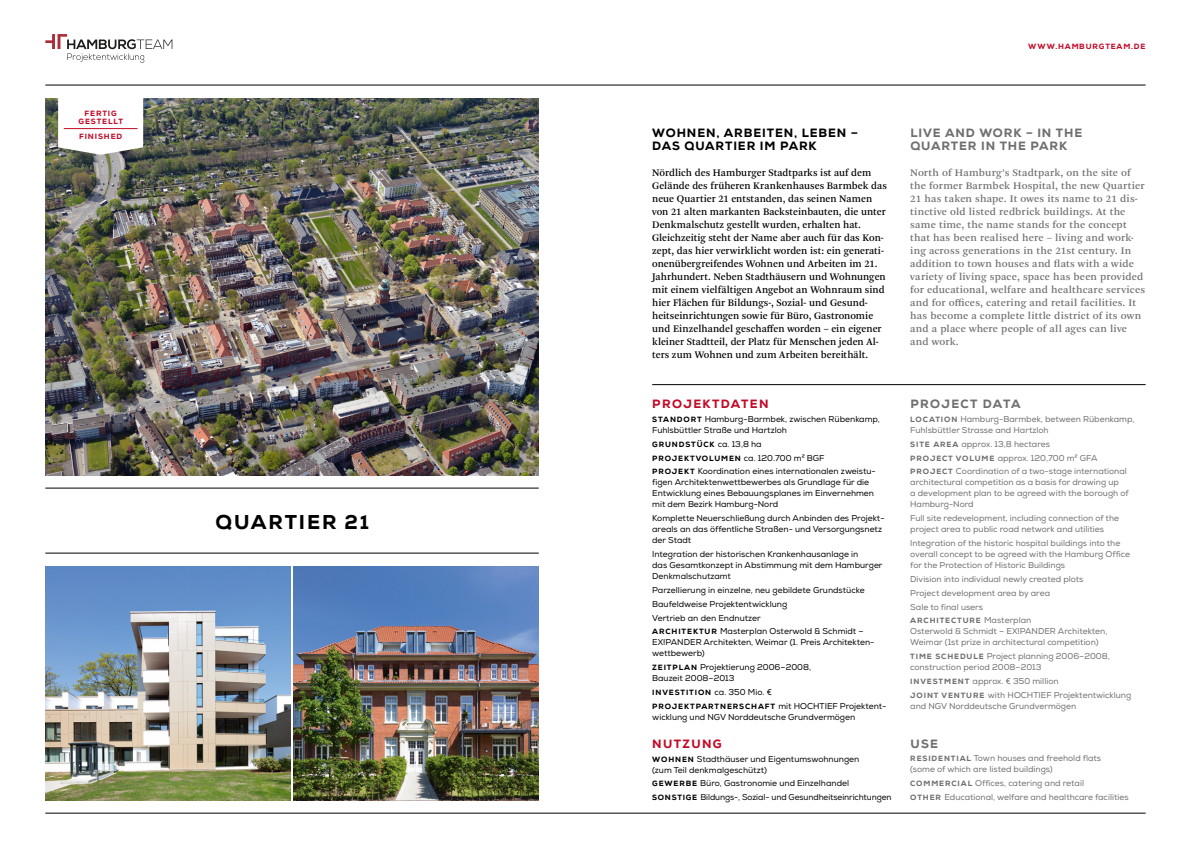
<style>
.page{position:relative;width:1191px;height:842px;background:#fff}
.page>*{position:absolute;margin:0;border:0;box-sizing:border-box;transform-origin:0 0}
.t1{font:800 20px "Nexa";letter-spacing:.095em;color:#000}
.t2{font:800 12px/13px "Nexa";letter-spacing:.075em;color:#000}
.t3{font:800 12px/13px "Nexa";letter-spacing:.075em;color:#706f6f}
.t4{font:800 12px "Nexa";letter-spacing:.115em;color:#c10a27}
.t5{font:800 12px "Nexa";letter-spacing:.11em;color:#706f6f}
.t6{font:10.5px/13px "Arnhem Pro";color:#000}
.t7{font:10.5px/13px "Arnhem Pro";letter-spacing:.015em;color:#706f6f}
.t8{font:8.5px/11px "Nexa";color:#706f6f}
.t9{font:8.5px/11px "Nexa";color:#000}
.t10{font:800 7.6px "Nexa";letter-spacing:.115em;color:#000}
.t11{font:800 7.6px/8px "Nexa";letter-spacing:.115em;color:#c10a27;text-align:center}
.t12{font:800 7.6px "Nexa";letter-spacing:.115em;color:#706f6f}
.s1{font-weight:800;font-size:7.6px}
.s2{font-weight:400;font-size:8.5px}
</style>
<div class="page">
<hr style="left:45px;top:813px;width:1100px;height:1px;background:#000">
<hr style="left:45px;top:85px;width:1100px;height:1px;background:#000">
<svg style="left:45px;top:34px;width:127px;height:29px"></svg>
<hr style="left:652px;top:384px;width:493px;height:1px;background:#000">
<hr style="left:45px;top:488px;width:494px;height:1px;background:#000">
<img style="left:45px;top:98px;width:494px;height:377px">
<img style="left:45px;top:566px;width:246px;height:234px">
<img style="left:293px;top:566px;width:246px;height:234px">
<hr style="left:45px;top:553px;width:494px;height:1px;background:#000">
<svg style="left:58px;top:98px;width:85px;height:57px"></svg>
<hr style="left:64px;top:128px;width:73px;height:1px;background:#c10a27">
<p class="t11" style="left:79px;top:109px;width:46px">FERTIG<br>GESTELLT</p>
<p class="t11" style="left:79px;top:133px;width:45px">FINISHED</p>
<h1 class="t1" style="left:215px;top:509px;width:155px">QUARTIER 21</h1>
<p class="t11" style="left:1028px;top:42px;width:119px">WWW.HAMBURGTEAM.DE</p>
<h2 class="t2" style="left:652px;top:126px;width:207px">WOHNEN, ARBEITEN, LEBEN –<br>DAS QUARTIER IM PARK</h2>
<h2 class="t3" style="left:910px;top:126px;width:173px">LIVE AND WORK – IN THE<br>QUARTER IN THE PARK</h2>
<p class="t6" style="left:652px;top:166px;width:236px">Nördlich des Hamburger Stadtparks ist auf dem Gelände des früheren Krankenhauses Barmbek das neue Quartier 21 entstanden, das seinen Namen von 21 alten markanten Backsteinbauten, die unter Denkmalschutz gestellt wurden, erhalten hat.<br>Gleichzeitig steht der Name aber auch für das Kon&shy;zept, das hier verwirklicht worden ist: ein generati&shy;onenübergreifendes Wohnen und Arbeiten im 21.<br>Jahrhundert. Neben Stadthäusern und Wohnungen mit einem vielfältigen Angebot an Wohnraum sind hier Flächen für Bildungs-, Sozial- und Gesund&shy;heitseinrichtungen sowie für Büro, Gastronomie und Einzelhandel geschaffen worden – ein eigener kleiner Stadtteil, der Platz für Menschen jeden Al&shy;ters zum Wohnen und zum Arbeiten bereithält.</p>
<p class="t7" style="left:910px;top:166px;width:236px">North of Hamburg’s Stadtpark, on the site of the former Barmbek Hospital, the new Quartier 21 has taken shape. It owes its name to 21 dis&shy;tinctive old listed redbrick buildings. At the same time, the name stands for the concept that has been realised here – living and work&shy;ing across generations in the 21st century. In addition to town houses and flats with a wide variety of living space, space has been provided for educational, welfare and healthcare services and for offices, catering and retail facilities. It has become a complete little district of its own and a place where people of all ages can live and work.</p>
<h2 class="t4" style="left:652px;top:396px;width:118px">PROJEKTDATEN</h2>
<p class="t9" style="left:652px;top:414px;width:229px"><span class="s1">STANDORT</span> Hamburg-Barmbek, zwischen Rübenkamp,<br>Fuhlsbüttler Straße und Hartzloh</p>
<p class="t10" style="left:652px;top:439px;width:111px">GRUNDSTÜCK <span class="s2">ca. 13,8 ha</span></p>
<p class="t9" style="left:652px;top:451px;width:225px;line-height:13.8px"><span class="s1">PROJEKTVOLUMEN</span> ca. 120.700 m² BGF<br><span class="s1">P ROJEKT</span> Koordination eines internationalen zweistu-</p>
<p class="t9" style="left:652px;top:477px;width:223px">figen Architektenwettbewerbes als Grundlage für die<br>Entwicklung eines Bebauungsplanes im Einvernehmen mit dem Bezirk Hamburg-Nord</p>
<p class="t9" style="left:652px;top:513px;width:233px">Komplette Neuerschließung durch Anbinden des Projekt&shy;areals an das öffentliche Straßen- und Versorgungsnetz der Stadt</p>
<p class="t9" style="left:652px;top:549px;width:232px">Integration der historischen Krankenhausanlage in<br>das Gesamtkonzept in Abstimmung mit dem Hamburger<br>Denkmalschutzamt</p>
<p class="t9" style="left:652px;top:583px;width:214px;line-height:13.8px">Parzellierung in einzelne, neu gebildete Grundstücke Baufeldweise Projektentwicklung<br>Vertrieb an den Endnutzer<br><span class="s1">ARCHITEKTUR</span> Masterplan Osterwold &amp; Schmidt –</p>
<p class="t9" style="left:652px;top:637px;width:223px">EX!PANDER Architekten, Weimar (1. Preis Architekten&shy;wettbewerb)</p>
<p class="t9" style="left:652px;top:662px;width:160px"><span class="s1">ZEITPLAN</span> Projektierung 2006–2008,<br>Bauzeit 2008–2013</p>
<p class="t10" style="left:652px;top:688px;width:121px">I NVESTITION <span class="s2">ca. 350 Mio. €</span></p>
<p class="t9" style="left:652px;top:701px;width:236px"><span class="s1">P ROJEKTPARTNERSCHAFT</span> mit HOCHTIEF Projektent&shy;wicklung und NGV Norddeutsche Grundvermögen</p>
<h2 class="t4" style="left:652px;top:736px;width:70px">N UTZUNG</h2>
<p class="t9" style="left:652px;top:753px;width:209px"><span class="s1">WOHNEN</span> Stadthäuser und Eigentumswohnungen (zum Teil denkmalgeschützt)</p>
<p class="t9" style="left:652px;top:777px;width:241px;line-height:13.8px"><span class="s1">GEWERBE</span> Büro, Gastronomie und Einzelhandel<br><span class="s1">S ONS TIG E</span> Bildungs-, Sozial- und Gesundheitseinrichtungen</p>
<h2 class="t5" style="left:910px;top:396px;width:112px">PROJECT DATA</h2>
<p class="t8" style="left:910px;top:414px;width:226px"><span class="s1">L OCATION</span> Hamburg-Barmbek, between Rübenkamp,<br>Fuhlsbüttler Strasse and Hartzloh</p>
<p class="t8" style="left:910px;top:437px;width:218px;line-height:13.8px"><span class="s1">SITE AREA</span> approx. 13,8 hectares<br><span class="s1">P ROJECT VOLUME</span> approx. 120,700 m² GFA<br><span class="s1">P ROJECT</span> Coordination of a two-stage international</p>
<p class="t8" style="left:910px;top:477px;width:220px">architectural competition as a basis for drawing up<br>a development plan to be agreed with the borough of<br>Hamburg-Nord</p>
<p class="t8" style="left:910px;top:513px;width:210px">Full site redevelopment, including connection of the project area to public road network and utilities</p>
<p class="t8" style="left:910px;top:538px;width:221px">Integration of the historic hospital buildings into the overall concept to be agreed with the Hamburg Office for the Protection of Historic Buildings</p>
<p class="t8" style="left:910px;top:572px;width:175px;line-height:13.8px">Division into individual newly created plots<br>Project development area by area<br>Sale to final users</p>
<p class="t12" style="left:910px;top:616px;width:123px">ARCHITECTURE <span class="s2">Masterplan</span></p>
<p class="t8" style="left:910px;top:626px;width:199px">Osterwold &amp; Schmidt – EX!PANDER Architekten,<br>Weimar (1st prize in architectural competition)</p>
<p class="t8" style="left:910px;top:651px;width:201px"><span class="s1">TIME S CHEDULE</span> Project planning 2006–2008, construction period 2008–2013</p>
<p class="t8" style="left:910px;top:674px;width:222px;line-height:13.8px"><span class="s1">I NVESTMENT</span> approx. € 350 million<br><span class="s1">J OINT VENTURE</span> with HOCHTIEF Projektentwicklung</p>
<p class="t8" style="left:910px;top:701px;width:167px">and NGV Norddeutsche Grundvermögen</p>
<h2 class="t3" style="left:910px;top:737px;width:29px">USE</h2>
<p class="t8" style="left:910px;top:753px;width:192px"><span class="s1">R ES IDENTIAL</span> Town houses and freehold flats (some of which are listed buildings)</p>
<p class="t8" style="left:910px;top:776px;width:220px;line-height:13.8px"><span class="s1">COMMERCIAL</span> Offices, catering and retail<br><span class="s1">OTHER</span> Educational, welfare and healthcare facilities</p>
</div>
